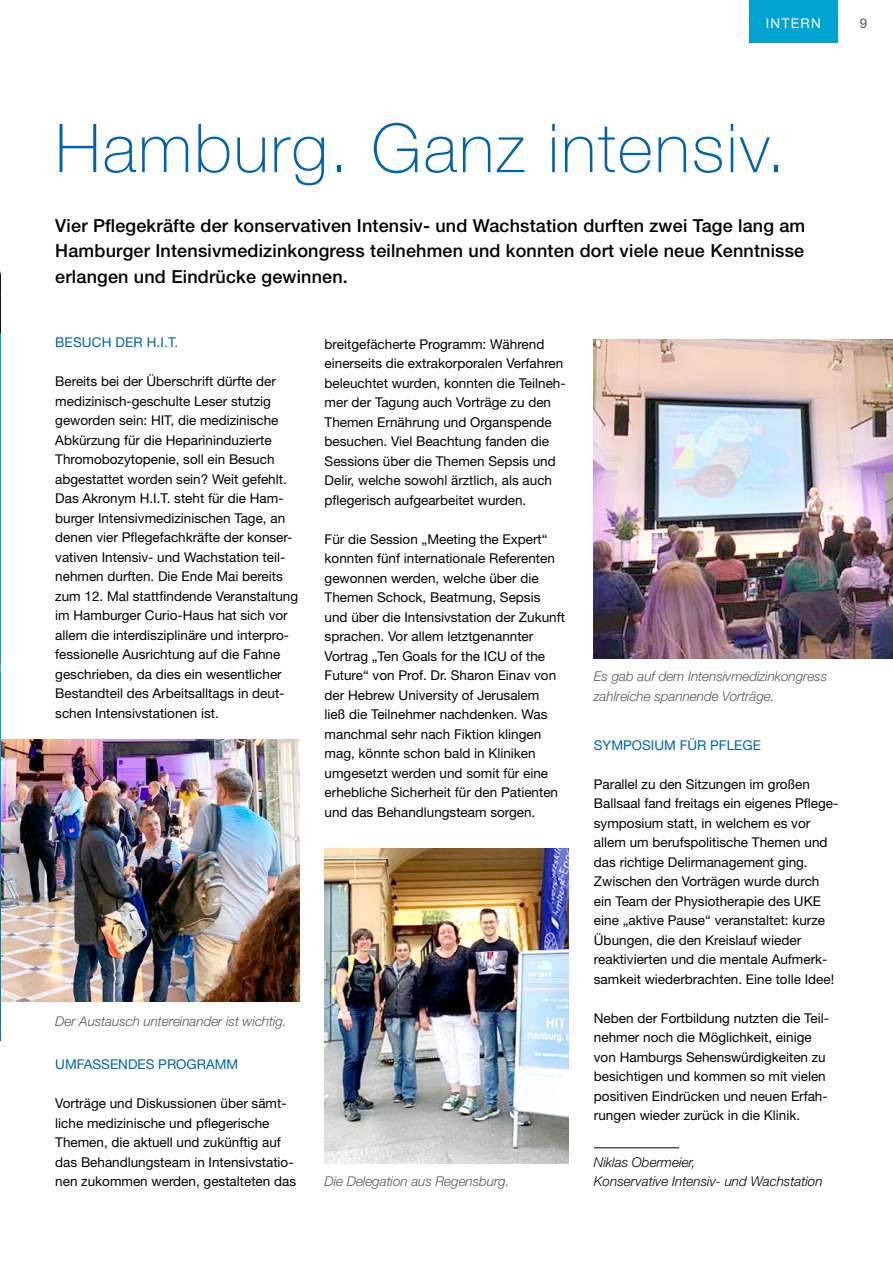
<style>
.page{position:relative;width:893px;height:1263px;background:#fff}
.page>*{position:absolute;margin:0;border:0;box-sizing:border-box;transform-origin:0 0}
.t1{font:100 67.5px "Helvetica Neue";letter-spacing:.03em;color:#0062ad}
.t2{font:500 18px/25.5px "Helvetica Neue";letter-spacing:.01em;color:#000;text-align:justify}
.t3{font:13.5px/19.5px "Helvetica Neue";color:#000}
.t4{font:italic 300 13.5px/19.5px "Helvetica Neue";letter-spacing:-.005em;color:#555756}
.t5{font:13.5px "Helvetica Neue";color:#0062ad}
.t6{font:italic 300 13.5px/19.5px "Helvetica Neue";color:#000}
.t7{font:13.5px "Helvetica Neue";letter-spacing:.1em;color:#fff}
.t8{font:13.5px "Helvetica Neue";color:#555756}
</style>
<div class="page">
<div style="left:749px;top:0;width:89px;height:43px;background:#00a3d1"></div>
<img style="left:1px;top:740px;width:298px;height:261px">
<img style="left:594px;top:339px;width:299px;height:319px">
<img style="left:325px;top:848px;width:243px;height:315px">
<hr style="left:594px;top:1147px;width:85px;height:1px;background:#000">
<img style="left:0;top:270px;width:1px;height:63px">
<hr style="left:0;top:333px;width:1px;height:773px;background:#00a3d1">
<img style="left:0;top:796px;width:1px;height:243px">
<hr style="left:0;top:1040px;width:1px;height:68px;background:#fff">
<p class="t7" style="left:766px;top:15px;width:56px">INTERN</p>
<p class="t8" style="left:860px;top:15px;width:9px">9</p>
<h1 class="t1" style="left:55px;top:110px;width:732px">Hamburg. Ganz intensiv.</h1>
<h2 class="t2" style="left:55px;top:212px;width:751px">Vier Pflegekräfte der konservativen Intensiv- und Wachstation durften zwei Tage lang am Hamburger Intensivmedizinkongress teilnehmen und konnten dort viele neue Kenntnisse erlangen und Eindrücke gewinnen.</h2>
<p class="t5" style="left:55px;top:334px;width:124px">BESUCH DER H.I.T.</p>
<p class="t3" style="left:55px;top:371px;width:244px">Bereits bei der Überschrift dürfte der medizinisch-geschulte Leser stutzig geworden sein: HIT, die medizinische Abkürzung für die Heparininduzierte Thromobozytopenie, soll ein Besuch abgestattet worden sein? Weit gefehlt.<br>Das Akronym H.I.T. steht für die Ham&shy;burger Intensivmedizinischen Tage, an denen vier Pflegefachkräfte der konser&shy;vativen Intensiv- und Wachstation teil&shy;nehmen durften. Die Ende Mai bereits zum 12. Mal stattfindende Veranstaltung im Hamburger Curio-Haus hat sich vor allem die interdisziplinäre und interpro&shy;fessionelle Ausrichtung auf die Fahne geschrieben, da dies ein wesentlicher Bestandteil des Arbeitsalltags in deut&shy;schen Intensivstationen ist.</p>
<p class="t3" style="left:325px;top:334px;width:243px">breitgefächerte Programm: Während einerseits die extrakorporalen Verfahren beleuchtet wurden, konnten die Teilneh&shy;mer der Tagung auch Vorträge zu den Themen Ernährung und Organspende besuchen. Viel Beachtung fanden die Sessions über die Themen Sepsis und Delir, welche sowohl ärztlich, als auch pflegerisch aufgearbeitet wurden.</p>
<p class="t3" style="left:325px;top:529px;width:242px">Für die Session „Meeting the Expert“ konnten fünf internationale Referenten gewonnen werden, welche über die Themen Schock, Beatmung, Sepsis und über die Intensivstation der Zukunft sprachen. Vor allem letztgenannter Vortrag „Ten Goals for the ICU of the Future“ von Prof. Dr. Sharon Einav von der Hebrew University of Jerusalem<br>ließ die Teilnehmer nachdenken. Was manchmal sehr nach Fiktion klingen mag, könnte schon bald in Kliniken umgesetzt werden und somit für eine erhebliche Sicherheit für den Patienten und das Behandlungsteam sorgen.</p>
<p class="t4" style="left:55px;top:1011px;width:233px">Der Austausch untereinander ist wichtig.</p>
<p class="t5" style="left:55px;top:1056px;width:185px">UMFASSENDES PROGRAMM</p>
<p class="t3" style="left:55px;top:1093px;width:242px">Vorträge und Diskussionen über sämt&shy;liche medizinische und pflegerische Themen, die aktuell und zukünftig auf das Behandlungsteam in Intensivstatio&shy;nen zukommen werden, gestalteten das</p>
<p class="t4" style="left:325px;top:1172px;width:186px">Die Delegation aus Regensburg.</p>
<p class="t4" style="left:594px;top:666px;width:235px">Es gab auf dem Intensivmedizinkongress zahlreiche spannende Vorträge.</p>
<p class="t5" style="left:594px;top:737px;width:169px">SYMPOSIUM FÜR PFLEGE</p>
<p class="t3" style="left:594px;top:774px;width:246px">Parallel zu den Sitzungen im großen Ballsaal fand freitags ein eigenes Pflege&shy;symposium statt, in welchem es vor allem um berufspolitische Themen und das richtige Delirmanagement ging.<br>Zwischen den Vorträgen wurde durch ein Team der Physiotherapie des UKE eine „aktive Pause“ veranstaltet: kurze Übungen, die den Kreislauf wieder reaktivierten und die mentale Aufmerk&shy;samkeit wiederbrachten. Eine tolle Idee!</p>
<p class="t3" style="left:594px;top:1008px;width:237px">Neben der Fortbildung nutzten die Teil&shy;nehmer noch die Möglichkeit, einige von Hamburgs Sehenswürdigkeiten zu besichtigen und kommen so mit vielen positiven Eindrücken und neuen Erfah&shy;rungen wieder zurück in die Klinik.</p>
<p class="t6" style="left:594px;top:1152px;width:230px">Niklas Obermeier,<br>Konservative Intensiv- und Wachstation</p>
</div>
